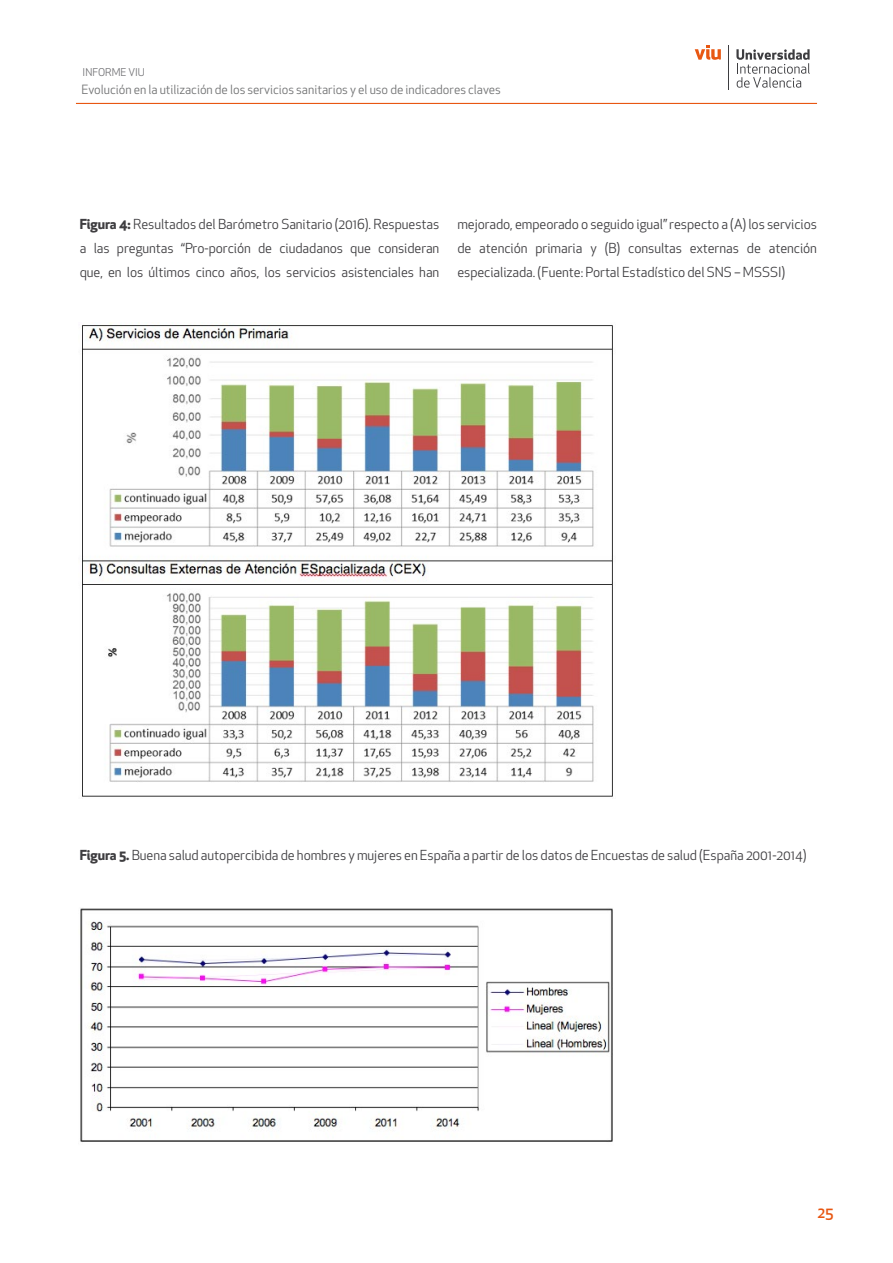
<style>
.page{position:relative;width:893px;height:1263px;background:#fff}
.page>*{position:absolute;margin:0;border:0;box-sizing:border-box;transform-origin:0 0}
.t1{font:500 15px "Apex New";color:#e85611}
.t2{font:13.5px/24px "Apex New";letter-spacing:-.005em;color:#3e3d40;text-align:justify}
.t3{font:12.45px "Apex New";color:#707172}
.t4{font:10.5px "Apex New";color:#707073}
.s1{font-weight:700}
</style>
<div class="page">
<hr style="left:76px;top:103px;width:741px;height:1px;background:#e85712">
<svg style="left:736px;top:49px;width:74px;height:39px"></svg>
<hr style="left:728px;top:45px;width:1px;height:45px;background:#3d3d40">
<svg style="left:695px;top:45px;width:26px;height:15px"></svg>
<img style="left:82px;top:322px;width:531px;height:475px">
<img style="left:80px;top:908px;width:533px;height:234px">
<p class="t4" style="left:83px;top:66px;width:64px">INFORME VIU</p>
<p class="t3" style="left:81px;top:82px;width:421px">Evolución en la utilización de los servicios sanitarios y el uso de indicadores claves</p>
<p class="t2" style="left:80px;top:212px;width:361px"><span class="s1">Figura 4:</span> Resultados del Barómetro Sanitario (2016). Respuestas a las preguntas “Pro-porción de ciudadanos que consideran que, en los últimos cinco años, los servicios asistenciales han</p>
<p class="t2" style="left:457px;top:212px;width:361px">mejorado, empeorado o seguido igual” respecto a (A) los servicios de atención primaria y (B) consultas externas de atención especializada. (Fuente: Portal Estadístico del SNS – MSSSI)</p>
<p class="t2" style="left:80px;top:843px;width:728px"><span class="s1">Figura 5.</span> Buena salud autopercibida de hombres y mujeres en España a partir de los datos de Encuestas de salud (España 2001-2014)</p>
<p class="t1" style="left:817px;top:1202px;width:18px">25</p>
</div>
